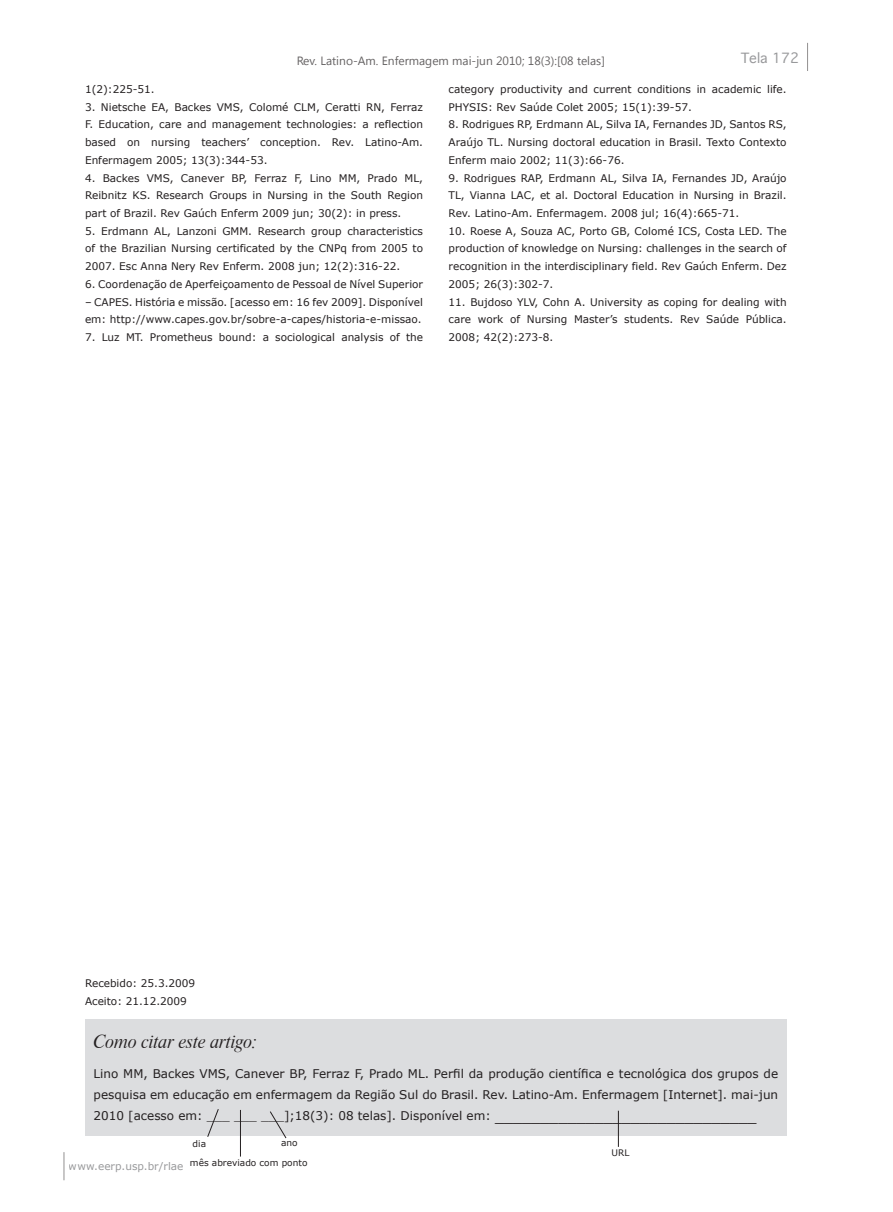
<style>
.page{position:relative;width:893px;height:1212px;background:#fff}
.page>*{position:absolute;margin:0;border:0;box-sizing:border-box;transform-origin:0 0}
.t1{font:18px "Dutch 801 BT Italic Headline";color:#231f20}
.t2{font:13.5px "Geneva";color:#6c6d70}
.t3{font:12px/21px "Verdana";color:#231f20;text-align:justify}
.t4{font:12px "Segoe UI";color:#231f20}
._18__Referências{font:10.5px/17.7px "Verdana";color:#231f20;text-align:justify}
._21__Recebido_Aceito{font:10.5px "Verdana";color:#231f20}
.t5{font:10.5px "Verdana";color:#6c6d70}
._18__Referências-2{font:9px "Verdana";color:#231f20}
.s1{font-family:"Times New Roman";font-size:18px}
</style>
<div class="page">
<svg style="left:64px;top:1152px;width:1px;height:28px"></svg>
<svg style="left:807px;top:43px;width:1px;height:28px"></svg>
<div style="left:85px;top:1019px;width:702px;height:116px;background:#dcdddf"></div>
<svg style="left:207px;top:1109px;width:12px;height:28px"></svg>
<hr style="left:240px;top:1110px;width:1px;height:46px;background:#231f20">
<svg style="left:270px;top:1111px;width:17px;height:27px"></svg>
<hr style="left:618px;top:1111px;width:1px;height:36px;background:#231f20">
<p class="t4" style="left:296px;top:52px;width:310px">Rev. Latino-Am. Enfermagem mai-jun 2010; 18(3):[08 telas]</p>
<p class="t2" style="left:741px;top:50px;width:60px">Tela 172</p>
<p class="_18__Referências" style="left:85px;top:80px;width:71px">1(2):225-51.</p>
<p class="_18__Referências" style="left:85px;top:98px;width:340px">3. Nietsche EA, Backes VMS, Colomé CLM, Ceratti RN, Ferraz F. Education, care and management technologies: a reflection based on nursing teachers’ conception. Rev. Latino-Am.<br>Enfermagem 2005; 13(3):344-53.</p>
<p class="_18__Referências" style="left:85px;top:169px;width:340px">4. Backes VMS, Canever BP, Ferraz F, Lino MM, Prado ML, Reibnitz KS. Research Groups in Nursing in the South Region part of Brazil. Rev Gaúch Enferm 2009 jun; 30(2): in press.</p>
<p class="_18__Referências" style="left:85px;top:222px;width:340px">5. Erdmann AL, Lanzoni GMM. Research group characteristics of the Brazilian Nursing certificated by the CNPq from 2005 to 2007. Esc Anna Nery Rev Enferm. 2008 jun; 12(2):316-22.</p>
<p class="_18__Referências" style="left:85px;top:275px;width:340px">6. Coordenação de Aperfeiçoamento de Pessoal de Nível Superior</p>
<p class="_18__Referências" style="left:85px;top:292px;width:340px">– CAPES. História e missão. [acesso em: 16 fev 2009]. Disponível em: http://www.capes.gov.br/sobre-a-capes/historia-e-missao.</p>
<p class="_18__Referências" style="left:85px;top:328px;width:340px">7. Luz MT. Prometheus bound: a sociological analysis of the</p>
<p class="_18__Referências" style="left:449px;top:80px;width:340px">category productivity and current conditions in academic life.<br>PHYSIS: Rev Saúde Colet 2005; 15(1):39-57.</p>
<p class="_18__Referências" style="left:449px;top:115px;width:340px">8. Rodrigues RP, Erdmann AL, Silva IA, Fernandes JD, Santos RS, Araújo TL. Nursing doctoral education in Brasil. Texto Contexto Enferm maio 2002; 11(3):66-76.</p>
<p class="_18__Referências" style="left:449px;top:169px;width:340px">9. Rodrigues RAP, Erdmann AL, Silva IA, Fernandes JD, Araújo TL, Vianna LAC, et al. Doctoral Education in Nursing in Brazil.<br>Rev. Latino-Am. Enfermagem. 2008 jul; 16(4):665-71.</p>
<p class="_18__Referências" style="left:449px;top:222px;width:340px">10. Roese A, Souza AC, Porto GB, Colomé ICS, Costa LED. The production of knowledge on Nursing: challenges in the search of recognition in the interdisciplinary field. Rev Gaúch Enferm. Dez 2005; 26(3):302-7.</p>
<p class="_18__Referências" style="left:449px;top:292px;width:340px">11. Bujdoso YLV, Cohn A. University as coping for dealing with care work of Nursing Master’s students. Rev Saúde Pública.<br>2008; 42(2):273-8.</p>
<p class="_21__Recebido_Aceito" style="left:85px;top:976px;width:112px">Recebido: 25.3.2009</p>
<p class="_21__Recebido_Aceito" style="left:85px;top:994px;width:103px">Aceito: 21.12.2009</p>
<p class="t1" style="left:94px;top:1031px;width:165px">Como citar este artigo:</p>
<p class="t3" style="left:94px;top:1062px;width:686px">Lino MM, Backes VMS, Canever BP, Ferraz F, Prado ML. Perfil da produção científica e tecnológica dos grupos de pesquisa em educação em enfermagem da Região Sul do Brasil. Rev. Latino-Am. Enfermagem [Internet]. mai-jun 2010 [acesso em: ___ ___ ___];18(3): 08 telas]. Disponível em: <span class="s1">_____________________________</span></p>
<p class="_18__Referências-2" style="left:193px;top:1138px;width:15px">dia</p>
<p class="_18__Referências-2" style="left:190px;top:1157px;width:119px">mês abreviado com ponto</p>
<p class="_18__Referências-2" style="left:281px;top:1137px;width:18px">ano</p>
<p class="_18__Referências-2" style="left:611px;top:1147px;width:19px">URL</p>
<p class="t5" style="left:69px;top:1160px;width:116px">www.eerp.usp.br/rlae</p>
</div>
